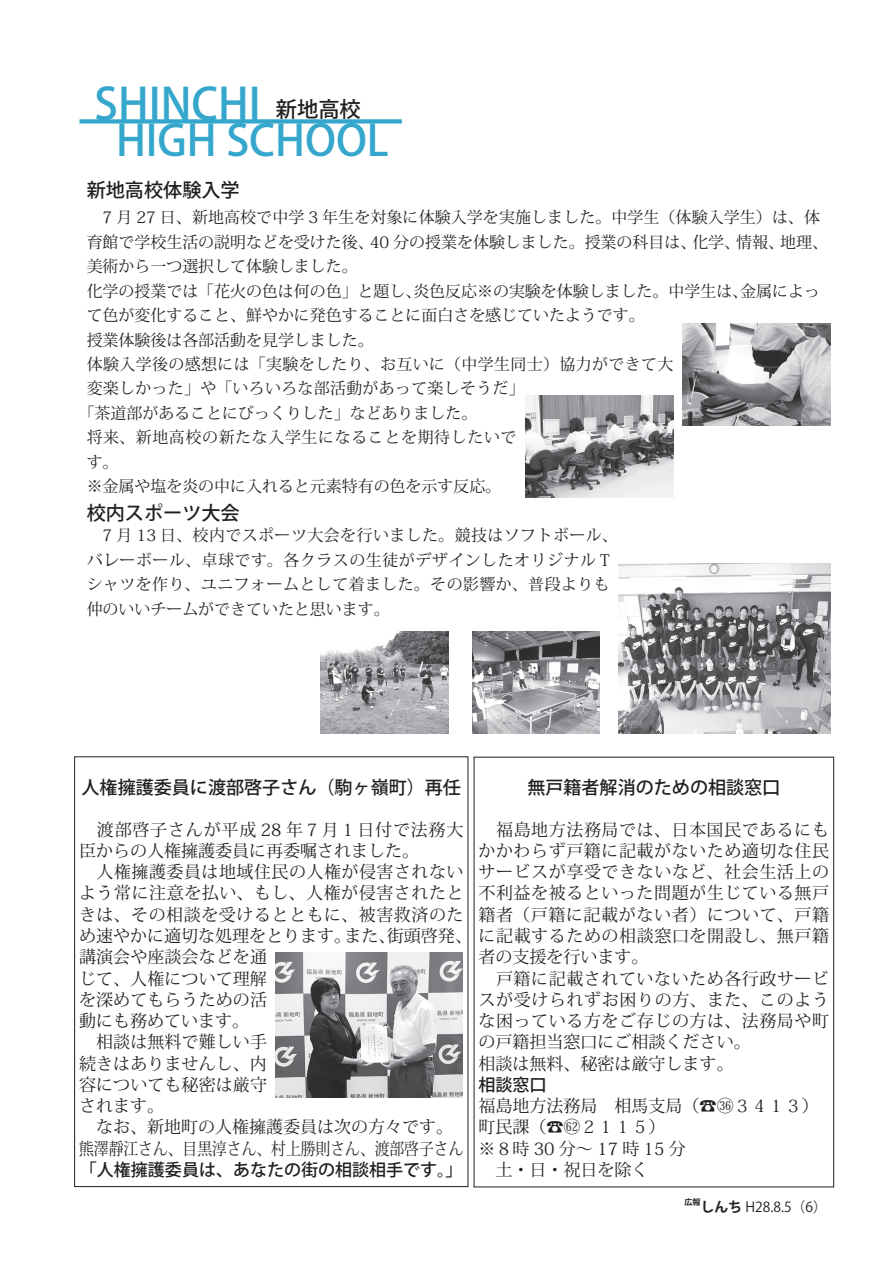
<style>
.page{position:relative;width:893px;height:1263px;background:#fff}
.page>*{position:absolute;margin:0;border:0;box-sizing:border-box;transform-origin:0 0}
.t1{font:500 43.65px "Koz Go Pro";color:#36a7cc}
.t2{font:500 42.45px "Koz Go Pro";color:#36a7cc}
.t3{font:500 21.3px "Koz Go Pro";color:#231f20}
.t4{font:500 19.2px "Koz Go Pro";color:#231f20}
.t5{font:500 18px "Koz Go Pro";color:#231f20}
.t6{font:16.95px "Koz Min Pro";letter-spacing:.03em;color:#231f20}
.t7{font:16.95px/21.3px "Koz Min Pro";color:#231f20}
.t8{font:500 16.95px "Koz Go Pro";color:#231f20}
.t9{font:15.9px/24.5px "Koz Min Pro";color:#231f20}
.t10{font:15.9px/24.5px "Koz Min Pro";letter-spacing:.03em;color:#231f20}
.t11{font:15.9px "Koz Min Pro";letter-spacing:.025em;color:#231f20}
.t12{font:15.9px "Koz Min Pro";letter-spacing:.02em;color:#231f20}
.t13{font:15.9px "Koz Min Pro";letter-spacing:.04em;color:#231f20}
.t14{font:13.8px "Koz Go Pro";color:#231f20}
.t15{font:700 8.1px "Koz Go Pro";color:#231f20}
.s1{font-weight:700}
</style>
<div class="page">
<div style="left:79px;top:119px;width:323px;height:5px;background:#36a7cc"></div>
<img style="left:682px;top:323px;width:149px;height:102px">
<img style="left:275px;top:953px;width:188px;height:144px">
<img style="left:618px;top:564px;width:213px;height:169px">
<img style="left:321px;top:631px;width:127px;height:102px">
<img style="left:472px;top:631px;width:128px;height:102px">
<img style="left:525px;top:395px;width:149px;height:102px">
<h1 class="t1" style="left:95px;top:76px;width:168px">SHINCHI</h1>
<h2 class="t2" style="left:116px;top:113px;width:274px">HIGH SCHOOL</h2>
<p class="t3" style="left:276px;top:95px;width:87px">新地高校</p>
<p class="t4" style="left:87px;top:177px;width:155px">新地高校体験入学</p>
<p class="t9" style="left:780px;top:205px;width:49px;text-indent:-693px">　7 月 27 日、新地高校で中学 3 年生を対象に体験入学を実施しました。中学生（体験入学生）は、体地理、</p>
<p class="t9" style="left:370px;top:229px;width:328px">40 分の授業を体験しました。授業の科目は、</p>
<p class="t9" style="left:87px;top:229px;width:289px">育館で学校生活の説明などを受けた後、美術から一つ選択して体験しました。</p>
<p class="t9" style="left:692px;top:229px;width:49px">化学、</p>
<p class="t9" style="left:736px;top:229px;width:49px">情報、</p>
<p class="t9" style="left:740px;top:278px;width:81px">金属によっ</p>
<p class="t9" style="left:87px;top:278px;width:336px">化学の授業では「花火の色は何の色」と題し、</p>
<p class="t9" style="left:87px;top:302px;width:560px">て色が変化すること、鮮やかに発色することに面白さを感じていたようです。</p>
<p class="t9" style="left:87px;top:327px;width:289px">授業体験後は各部活動を見学しました。</p>
<p class="t11" style="left:87px;top:353px;width:588px">体験入学後の感想には「実験をしたり、お互いに（中学生同士）協力ができて大</p>
<p class="t12" style="left:87px;top:377px;width:440px">変楽しかった」や「いろいろな部活動があって楽しそうだ「</p>
<p class="t9" style="left:79px;top:400px;width:400px">「茶道部があることにびっくりした」などありました。</p>
<p class="t13" style="left:87px;top:426px;width:431px">将来、新地高校の新たな入学生になることを期待したいで</p>
<p class="t9" style="left:87px;top:449px;width:33px">す。</p>
<p class="t9" style="left:87px;top:474px;width:416px">※金属や塩を炎の中に入れると元素特有の色を示す反応。</p>
<p class="t4" style="left:87px;top:500px;width:155px">校内スポーツ大会</p>
<p class="t10" style="left:87px;top:523px;width:533px">　7 月 13 日、校内でスポーツ大会を行いました。競技はソフトボール、バレーボール、卓球です。各クラスの生徒がデザインしたオリジナル Tシャツを作り、ユニフォームとして着ました。その影響か、普段よりも仲のいいチームができていたと思います。</p>
<p class="t9" style="left:413px;top:278px;width:336px">炎色反応※の実験を体験しました。中学生は、</p>
<p class="t5" style="left:527px;top:775px;width:254px">無戸籍者解消のための相談窓口</p>
<p class="t6" style="left:478px;top:817px;width:352px">　福島地方法務局では、日本国民であるにも</p>
<p class="t6" style="left:478px;top:839px;width:352px">かかわらず戸籍に記載がないため適切な住民</p>
<p class="t6" style="left:478px;top:860px;width:352px">サービスが享受できないなど、社会生活上の</p>
<p class="t6" style="left:478px;top:881px;width:352px">不利益を被るといった問題が生じている無戸</p>
<p class="t6" style="left:478px;top:902px;width:352px">籍者（戸籍に記載がない者）について、戸籍</p>
<p class="t6" style="left:387px;top:924px;width:444px">街頭啓発、に記載するための相談窓口を開設し、無戸籍</p>
<p class="t7" style="left:478px;top:946px;width:172px">者の支援を行います。</p>
<p class="t6" style="left:478px;top:966px;width:352px">　戸籍に記載されていないため各行政サービ</p>
<p class="t6" style="left:478px;top:987px;width:352px">スが受けられずお困りの方、また、このよう</p>
<p class="t6" style="left:478px;top:1009px;width:352px">な困っている方をご存じの方は、法務局や町</p>
<p class="t7" style="left:478px;top:1031px;width:274px">の戸籍担当窓口にご相談ください。</p>
<p class="t7" style="left:478px;top:1052px;width:257px">相談は無料、秘密は厳守します。</p>
<p class="t8" style="left:478px;top:1074px;width:70px">相談窓口</p>
<p class="t7" style="left:581px;top:1095px;width:240px;text-indent:-102px">福島地方法務局　相馬支局)☎36３４１３(<br>２１１５(</p>
<p class="t5" style="left:82px;top:775px;width:381px">人権擁護委員に渡部啓子さん（駒ヶ嶺町）再任</p>
<p class="t6" style="left:79px;top:817px;width:386px">　渡部啓子さんが平成 28 年７月１日付で法務大</p>
<p class="t7" style="left:79px;top:839px;width:342px">臣からの人権擁護委員に再委嘱されました。</p>
<p class="t6" style="left:79px;top:860px;width:386px">　人権擁護委員は地域住民の人権が侵害されない</p>
<p class="t6" style="left:79px;top:881px;width:386px">よう常に注意を払い、もし、人権が侵害されたと</p>
<p class="t6" style="left:79px;top:902px;width:386px">きは、その相談を受けるとともに、被害救済のた</p>
<p class="t6" style="left:344px;top:924px;width:53px">また、</p>
<p class="t7" style="left:79px;top:924px;width:386px">め速やかに適切な処理をとります。<br>講演会や座談会などを通<br>じて、人権について理解<br>を深めてもらうための活<br>動にも務めています。<br>　相談は無料で難しい手<br>続きはありませんし、内<br>容についても秘密は厳守<br>されます。<br>　なお、新地町の人権擁護委員は次の方々です。熊澤靜江さん、目黒淳さん、村上勝則さん、渡部啓子さん</p>
<p class="t8" style="left:80px;top:1159px;width:384px">「人権擁護委員は、あなたの街の相談相手です「。</p>
<p class="t7" style="left:478px;top:1116px;width:209px">町民課)☎<br>※８時 30 分～ 17 時 15 分　土・日・祝日を除く</p>
<p class="t15" style="left:684px;top:1197px;width:18px">広報</p>
<p class="t14" style="left:701px;top:1198px;width:128px"><span class="s1">しんち</span> H28.8.5) (6</p>
</div>
